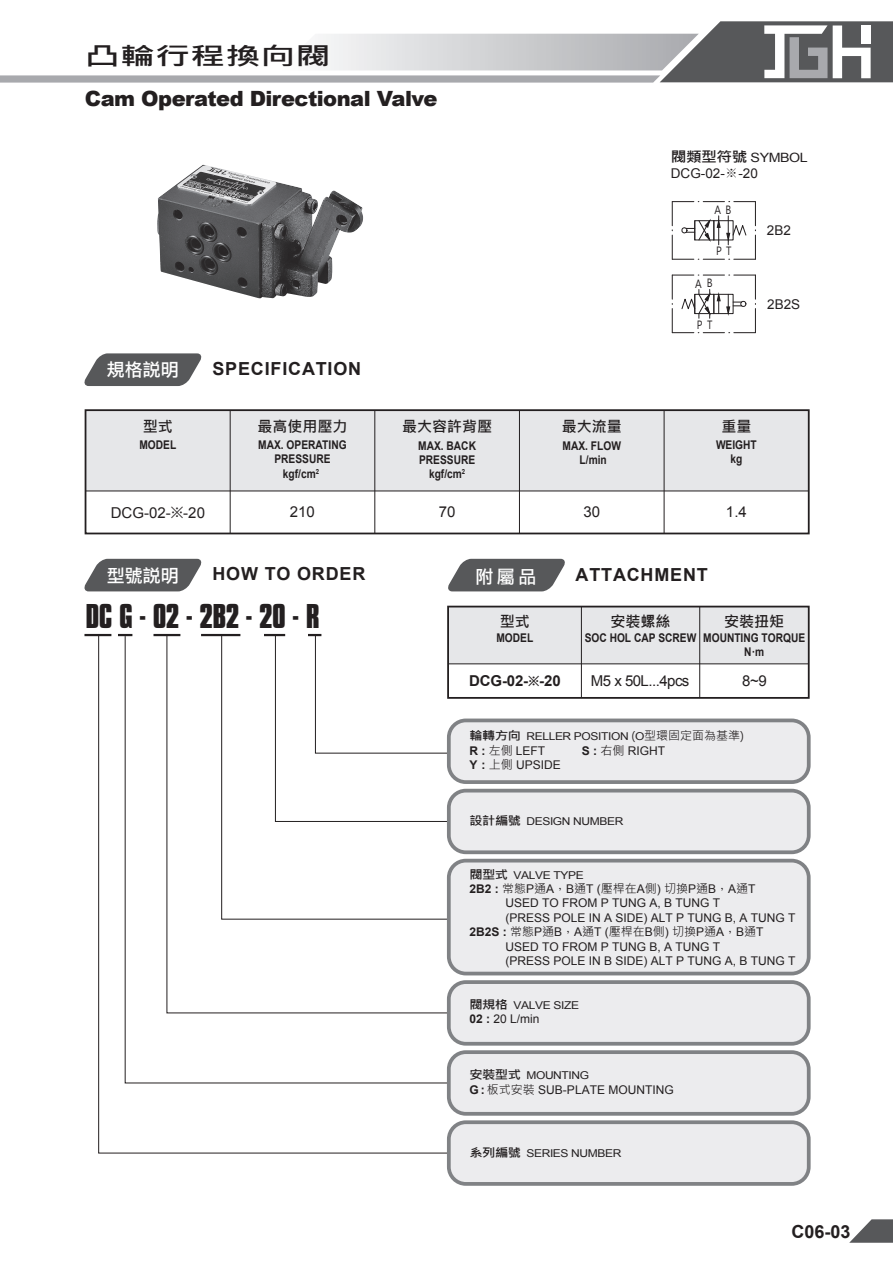
<style>
.page{position:relative;width:893px;height:1263px;background:#fff}
.page>*{position:absolute;margin:0;border:0;box-sizing:border-box;transform-origin:0 0}
.t1{font:36px "Compacta Bold Plain";letter-spacing:-.02em;color:#231f20}
.t2{font:700 24.3px "Microsoft Jheng Hei";color:#231f20;scale:1.44 1}
.t3{font:900 21px "Arial";letter-spacing:-.025em;color:#231f20}
.t4{font:700 18px "Arial";letter-spacing:.045em;color:#231f20}
.t5{font:18px "DF Li Hei Md WIN BF";color:#fff}
.t6{font:700 15px "Microsoft Jheng Hei";color:#231f20}
.t7{font:15px "Arial";color:#231f20}
.t8{font:15px "Arial";letter-spacing:-.035em;color:#231f20}
.t9{font:700 15px "Arial";letter-spacing:-.01em;color:#231f20}
.t10{font:13.5px "Arial";color:#231f20}
.t11{font:12.9px "Arial";letter-spacing:-.03em;color:#231f20;scale:1.11 1}
.t12{font:12px/14.4px "Arial";color:#231f20}
.t13{font:700 12px/14.4px "Arial";color:#231f20;text-align:center;scale:.85 1}
.t14{font:12px "Microsoft Jheng Hei";color:#231f20}
.t15{font:11.25px "Microsoft Jheng Hei";color:#231f20;scale:.85 1}
.t16{font:10.8px "Arial";letter-spacing:-.03em;color:#231f20;scale:1.11 1}
.s1{font-family:"Microsoft Jheng Hei";font-weight:700;font-size:14.25px}
.s2{font-family:"Adobe Ming Std";font-weight:300}
.s3{font-family:"Microsoft Jheng Hei"}
.s4{font-family:"Microsoft Jheng Hei";font-size:13.5px}
.s5{font-family:"Microsoft Jheng Hei";font-weight:700;font-size:12px}
.s6{font-family:"Microsoft Jheng Hei";font-size:12px}
.s7{font-weight:700}
.s8{font-family:"Arial";font-weight:700}
.s9{font-family:"Arial"}
.s10{font-family:"P Ming Li U"}
</style>
<div class="page">
<svg style="left:849px;top:1219px;width:44px;height:24px"></svg>
<svg style="left:0;top:21px;width:893px;height:62px"></svg>
<svg style="left:84px;top:559px;width:118px;height:32px;background:#6c6d6f"></svg>
<svg style="left:84px;top:353px;width:118px;height:33px;background:#6e6f71"></svg>
<div style="left:86px;top:410px;width:723px;height:81px;background:#e6e7e9"></div>
<div style="left:85px;top:409px;width:725px;height:125px;border:2px solid #231f20"></div>
<hr style="left:86px;top:491px;width:723px;height:1px;background:#231f20">
<hr style="left:230px;top:410px;width:1px;height:123px;background:#231f20">
<hr style="left:375px;top:410px;width:1px;height:123px;background:#231f20">
<hr style="left:519px;top:410px;width:1px;height:123px;background:#231f20">
<hr style="left:664px;top:410px;width:1px;height:123px;background:#231f20">
<svg style="left:448px;top:559px;width:117px;height:32px;background:#6b6c6d"></svg>
<div style="left:448px;top:607px;width:361px;height:57px;background:#e6e7e9"></div>
<div style="left:447px;top:606px;width:363px;height:93px;border:2px solid #231f20"></div>
<hr style="left:581px;top:607px;width:1px;height:91px;background:#231f20">
<hr style="left:699px;top:607px;width:1px;height:91px;background:#231f20">
<hr style="left:448px;top:664px;width:361px;height:1px;background:#231f20">
<svg style="left:98px;top:634px;width:350px;height:520px"></svg>
<hr style="left:84px;top:634px;width:27px;height:2px;background:#231f20">
<svg style="left:118px;top:634px;width:14px;height:2px"></svg>
<hr style="left:153px;top:634px;width:27px;height:2px;background:#231f20">
<hr style="left:264px;top:634px;width:21px;height:2px;background:#231f20">
<hr style="left:201px;top:634px;width:39px;height:2px;background:#231f20">
<svg style="left:275px;top:634px;width:175px;height:188px"></svg>
<div style="left:449px;top:1122px;width:360px;height:62px;background:#ececee;border-radius:17px"></div>
<div style="left:447px;top:1120px;width:364px;height:66px;border:4px solid #808285;border-radius:17px"></div>
<div style="left:449px;top:1052px;width:360px;height:62px;background:#ececee;border-radius:17px"></div>
<div style="left:447px;top:1050px;width:364px;height:66px;border:4px solid #808285;border-radius:17px"></div>
<div style="left:449px;top:982px;width:360px;height:62px;background:#ececee;border-radius:17px"></div>
<div style="left:447px;top:980px;width:364px;height:66px;border:4px solid #808285;border-radius:17px"></div>
<div style="left:449px;top:861px;width:360px;height:112px;background:#ececee;border-radius:17px"></div>
<div style="left:447px;top:859px;width:364px;height:116px;border:4px solid #808285;border-radius:17px"></div>
<div style="left:449px;top:791px;width:360px;height:61px;background:#ececee;border-radius:17px"></div>
<div style="left:447px;top:789px;width:364px;height:65px;border:4px solid #808285;border-radius:17px"></div>
<div style="left:449px;top:720px;width:360px;height:62px;background:#ececee;border-radius:17px"></div>
<div style="left:447px;top:718px;width:364px;height:66px;border:4px solid #808285;border-radius:17px"></div>
<img style="left:157px;top:165px;width:206px;height:133px">
<svg style="left:672px;top:201px;width:84px;height:59px"></svg>
<svg style="left:672px;top:275px;width:84px;height:58px"></svg>
<h2 class="t2" style="left:85px;top:41px;width:172px">凸輪行程換向閥</h2>
<h3 class="t3" style="left:85px;top:83px;width:354px">Cam Operated Directional Valve</h3>
<h3 class="t5" style="left:107px;top:361px;width:73px">規格說明</h3>
<p class="t6" style="left:143px;top:417px;width:31px">型式</p>
<p class="t13" style="left:139px;top:438px;width:45px">MODEL</p>
<h3 class="t4" style="left:212px;top:356px;width:150px">SPECIFICATION</h3>
<p class="t6" style="left:257px;top:417px;width:91px">最高使用壓力</p>
<p class="t13" style="left:258px;top:438px;width:105px">MAX. OPERATING<br>PRESSURE kgf/cm<sup>2</sup></p>
<p class="t6" style="left:402px;top:417px;width:91px">最大容許背壓</p>
<p class="t13" style="left:418px;top:438px;width:69px">MAX. BACK<br>PRESSURE kgf/cm<sup>2</sup></p>
<p class="t6" style="left:562px;top:417px;width:61px">最大流量</p>
<p class="t13" style="left:563px;top:438px;width:70px">MAX. FLOW<br>L/min</p>
<p class="t11" style="left:671px;top:149px;width:125px"><span class="s1">閥類型符號</span> SYMBOL</p>
<p class="t10" style="left:671px;top:164px;width:89px">DCG-02-<span class="s2">※</span>-20</p>
<p class="t15" style="left:715px;top:203px;width:21px">A B</p>
<p class="t15" style="left:716px;top:244px;width:20px">P T</p>
<p class="t15" style="left:695px;top:276px;width:22px">A B</p>
<p class="t15" style="left:697px;top:318px;width:20px">P T</p>
<p class="t10" style="left:767px;top:221px;width:26px">2B2</p>
<p class="t10" style="left:767px;top:295px;width:35px">2B2S</p>
<p class="t6" style="left:721px;top:417px;width:31px">重量</p>
<p class="t13" style="left:716px;top:438px;width:50px">WEIGHT kg</p>
<p class="t7" style="left:111px;top:503px;width:96px">DCG-02-<span class="s3">※</span>-20</p>
<p class="t7" style="left:290px;top:502px;width:27px">210</p>
<p class="t7" style="left:439px;top:502px;width:18px">70</p>
<p class="t7" style="left:583px;top:502px;width:18px">30</p>
<p class="t7" style="left:726px;top:502px;width:22px">1.4</p>
<h3 class="t5" style="left:107px;top:567px;width:73px">型號說明</h3>
<h3 class="t4" style="left:212px;top:562px;width:154px">HOW TO ORDER</h3>
<h1 class="t1" style="left:86px;top:597px;width:236px">DC G - 02 - 2B2 - 20 - R</h1>
<h3 class="t5" style="left:475px;top:568px;width:63px">附屬品</h3>
<h3 class="t4" style="left:576px;top:563px;width:134px">ATTACHMENT</h3>
<p class="t6" style="left:500px;top:612px;width:31px">型式</p>
<p class="t13" style="left:496px;top:630px;width:45px">MODEL</p>
<p class="t6" style="left:611px;top:612px;width:61px">安裝螺絲</p>
<p class="t13" style="left:585px;top:630px;width:133px">SOC HOL CAP SCREW</p>
<p class="t6" style="left:724px;top:612px;width:61px">安裝扭矩</p>
<p class="t13" style="left:703px;top:630px;width:122px">MOUNTING TORQUE<br>N·m</p>
<p class="t9" style="left:469px;top:670px;width:93px">DCG-02-<span class="s4">※</span>-20</p>
<p class="t8" style="left:591px;top:671px;width:100px">M5 x 50L...4pcs</p>
<p class="t7" style="left:742px;top:671px;width:26px">8~9</p>
<p class="t16" style="left:469px;top:729px;width:249px"><span class="s5">輪轉方向</span> RELLER POSITION <span class="s6">(</span>O<span class="s6">型環固定面為基準)</span></p>
<p class="t12" style="left:469px;top:743px;width:77px"><span class="s7">R :</span> <span class="s3">左側</span> LEFT</p>
<p class="t12" style="left:582px;top:743px;width:85px"><span class="s7">S :</span> <span class="s3">右側</span> RIGHT</p>
<p class="t12" style="left:469px;top:758px;width:93px"><span class="s7">Y :</span> <span class="s3">上側</span> UPSIDE</p>
<p class="t16" style="left:469px;top:814px;width:140px"><span class="s5">設計編號</span> DESIGN NUMBER</p>
<p class="t16" style="left:469px;top:868px;width:105px"><span class="s5">閥型式</span> VALVE TYPE</p>
<p class="t14" style="left:469px;top:881px;width:288px"><span class="s8">2B2 :</span> 常態<span class="s9">P</span>通<span class="s9">A</span><span class="s10">，</span><span class="s9">B</span>通<span class="s9">T (</span>壓桿在<span class="s9">A</span>側<span class="s9">)</span> 切換<span class="s9">P</span>通<span class="s9">B</span><span class="s10">，</span><span class="s9">A</span>通<span class="s9">T</span></p>
<p class="t12" style="left:505px;top:896px;width:292px">USED TO FROM P TUNG A, B TUNG T<br>(PRESS POLE IN A SIDE) ALT P TUNG B, A TUNG T</p>
<p class="t14" style="left:469px;top:924px;width:296px"><span class="s8">2B2S :</span> 常態<span class="s9">P</span>通<span class="s9">B</span><span class="s10">，</span><span class="s9">A</span>通<span class="s9">T (</span>壓桿在<span class="s9">B</span>側<span class="s9">)</span> 切換<span class="s9">P</span>通<span class="s9">A</span><span class="s10">，</span><span class="s9">B</span>通<span class="s9">T</span></p>
<p class="t12" style="left:505px;top:939px;width:292px">USED TO FROM P TUNG B, A TUNG T<br>(PRESS POLE IN B SIDE) ALT P TUNG A, B TUNG T</p>
<p class="t16" style="left:469px;top:998px;width:100px"><span class="s5">閥規格</span> VALVE SIZE</p>
<p class="t12" style="left:469px;top:1012px;width:72px"><span class="s7">02 :</span> 20 L/min</p>
<p class="t16" style="left:469px;top:1068px;width:109px"><span class="s5">安裝型式</span> MOUNTING</p>
<p class="t12" style="left:469px;top:1082px;width:206px"><span class="s7">G :</span> <span class="s3">板式安裝</span> SUB-PLATE MOUNTING</p>
<p class="t16" style="left:469px;top:1146px;width:138px"><span class="s5">系列編號</span> SERIES NUMBER</p>
<h3 class="t4" style="left:792px;top:1220px;width:61px">C06-03</h3>
</div>
